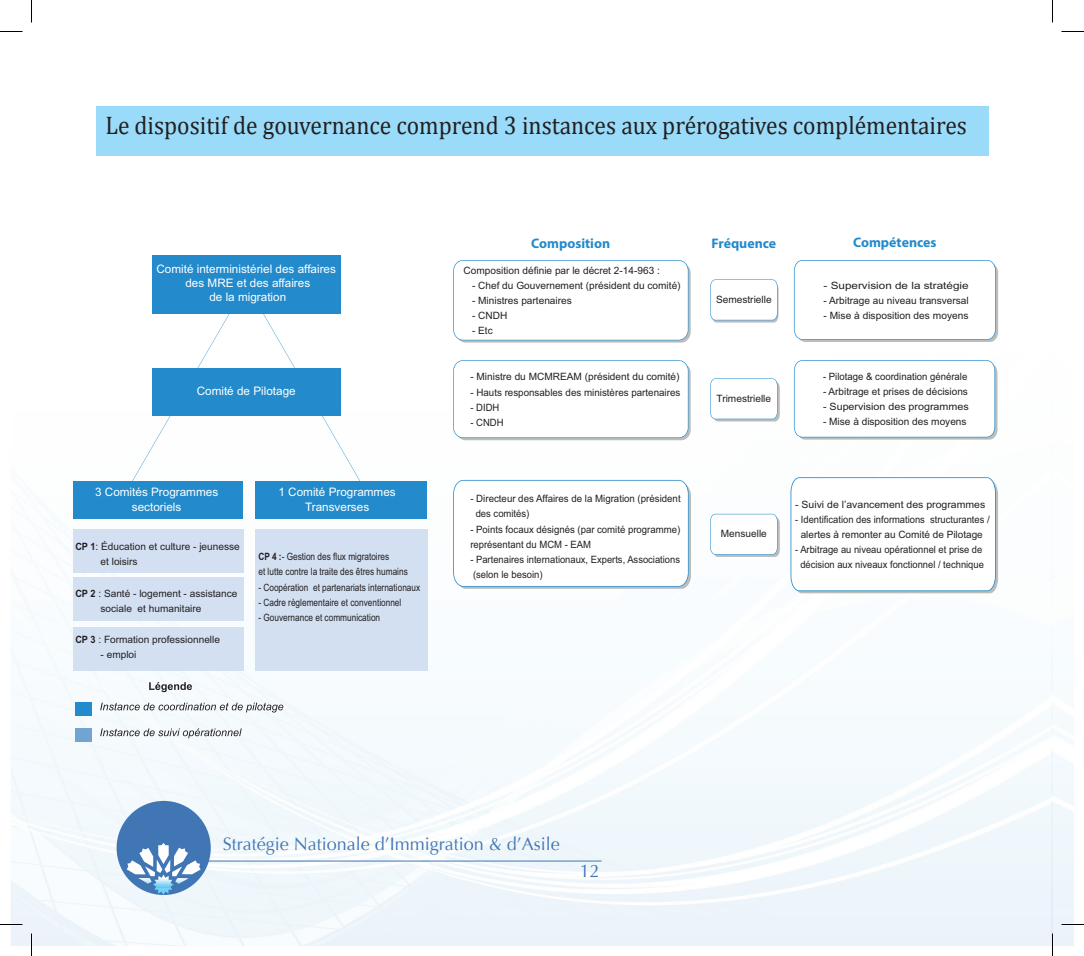
<style>
.page{position:relative;width:1084px;height:956px;background:#fff}
.page>*{position:absolute;margin:0;border:0;box-sizing:border-box;transform-origin:0 0}
.t1{font:25.5px "Cambria";color:#231f20;scale:.92 1}
.t2{font:18px "Optima";color:#4076b4}
.t3{font:700 13.8px "Myriad Pro";color:#238acb}
.t4{font:11.7px/14.1px "Arial";color:#fff;text-align:center}
.t5{font:10.05px/15.1px "Arial";color:#231f20}
.t6{font:10.05px/15.1px "Arial";color:#231f20;text-align:center;scale:.93 1}
.t7{font:10.05px/15.1px "Arial";color:#231f20;scale:.82 1}
.t8{font:10.05px/15.1px "Arial";color:#231f20;scale:.95 1}
.t9{font:10.05px/15.1px "Arial";color:#231f20;scale:.96 1}
.t10{font:10.05px "Arial";color:#231f20;scale:1.04 1}
.t11{font:10.05px "Arial";color:#231f20;scale:1.16 1}
.t12{font:10.05px "Arial";color:#231f20;scale:1.06 1}
.t13{font:10.05px "Arial";color:#231f20;scale:.94 1}
.s1{font-weight:700}
</style>
<div class="page">
<img style="left:11px;top:31px;width:1040px;height:915px">
<img style="left:1051px;top:644px;width:22px;height:302px">
<div style="left:117px;top:801px;width:94px;height:94px;background:#4076b4;border-radius:50%"></div>
<img style="left:158px;top:843px;width:11px;height:21px">
<svg style="left:154px;top:888px;width:18px;height:7px"></svg>
<img style="left:153px;top:874px;width:20px;height:14px">
<img style="left:164px;top:859px;width:6px;height:14px">
<svg style="left:172px;top:866px;width:10px;height:10px"></svg>
<img style="left:175px;top:878px;width:14px;height:6px">
<img style="left:138px;top:878px;width:14px;height:6px">
<svg style="left:145px;top:866px;width:10px;height:10px"></svg>
<img style="left:157px;top:859px;width:5px;height:14px">
<img style="left:174px;top:848px;width:14px;height:18px">
<img style="left:182px;top:860px;width:19px;height:14px">
<img style="left:127px;top:860px;width:19px;height:14px">
<img style="left:139px;top:848px;width:14px;height:19px">
<hr style="left:205px;top:861px;width:396px;height:1px;background:#4076b4">
<div style="left:96px;top:106px;width:892px;height:50px;background:#99dbf8"></div>
<svg style="left:121px;top:284px;width:250px;height:217px"></svg>
<svg style="left:710px;top:279px;width:68px;height:44px"></svg>
<div style="left:152px;top:255px;width:188px;height:58px;background:#238acb"></div>
<div style="left:152px;top:368px;width:188px;height:47px;background:#238acb"></div>
<div style="left:73px;top:481px;width:169px;height:38px;background:#238acb"></div>
<div style="left:255px;top:481px;width:171px;height:38px;background:#238acb"></div>
<div style="left:255px;top:529px;width:172px;height:142px;background:#d2e0f2"></div>
<div style="left:73px;top:529px;width:170px;height:44px;background:#d2e0f2"></div>
<div style="left:73px;top:577px;width:170px;height:44px;background:#d2e0f2"></div>
<div style="left:73px;top:627px;width:170px;height:44px;background:#d2e0f2"></div>
<svg style="left:794px;top:260px;width:204px;height:82px"></svg>
<svg style="left:456px;top:363px;width:234px;height:77px"></svg>
<svg style="left:453px;top:360px;width:235px;height:78px"></svg>
<svg style="left:453px;top:480px;width:238px;height:109px"></svg>
<svg style="left:794px;top:360px;width:203px;height:80px"></svg>
<svg style="left:790px;top:477px;width:208px;height:116px"></svg>
<svg style="left:710px;top:378px;width:69px;height:43px"></svg>
<svg style="left:710px;top:514px;width:69px;height:43px"></svg>
<svg style="left:456px;top:263px;width:234px;height:80px"></svg>
<svg style="left:453px;top:260px;width:235px;height:80px"></svg>
<div style="left:75px;top:702px;width:17px;height:14px;background:#238acb"></div>
<div style="left:75px;top:728px;width:17px;height:14px;background:#72a4d2"></div>
<svg style="left:100px;top:703px;width:183px;height:9px"></svg>
<svg style="left:149px;top:682px;width:43px;height:10px"></svg>
<svg style="left:100px;top:728px;width:142px;height:10px"></svg>
<hr style="left:0;top:923px;width:22px;height:2px;background:#fff">
<hr style="left:1061px;top:923px;width:22px;height:2px;background:#fff">
<hr style="left:1051px;top:933px;width:2px;height:23px;background:#fff">
<svg style="left:0;top:31px;width:22px;height:1px"></svg>
<svg style="left:1061px;top:31px;width:22px;height:1px"></svg>
<svg style="left:0;top:924px;width:22px;height:1px"></svg>
<svg style="left:1061px;top:924px;width:22px;height:1px"></svg>
<svg style="left:31px;top:0;width:1px;height:23px"></svg>
<svg style="left:31px;top:933px;width:1px;height:23px"></svg>
<svg style="left:1052px;top:0;width:1px;height:23px"></svg>
<svg style="left:1052px;top:933px;width:1px;height:23px"></svg>
<p class="t1" style="left:105px;top:111px;width:938px">Le dispositif de gouvernance comprend 3 instances aux prérogatives complémentaires</p>
<p class="t4" style="left:156px;top:262px;width:181px">Comité interministériel des affaires des MRE et des affaires<br>de la migration</p>
<p class="t4" style="left:197px;top:384px;width:100px">Comité de Pilotage</p>
<p class="t4" style="left:95px;top:484px;width:125px;line-height:15.1px">3 Comités Programmes sectoriels</p>
<p class="t4" style="left:278px;top:484px;width:119px;line-height:15.1px">1 Comité Programmes<br>Transverses</p>
<p class="t5" style="left:101px;top:539px;width:141px;text-indent:-25px"><span class="s1">CP 1</span>: Éducation et culture - jeunesse et loisirs</p>
<p class="t5" style="left:101px;top:586px;width:138px;text-indent:-25px"><span class="s1">CP 2</span> : Santé - logement - assistance sociale et humanitaire</p>
<p class="t5" style="left:75px;top:632px;width:146px"><span class="s1">CP 3</span> : Formation professionnelle</p>
<p class="t5" style="left:101px;top:647px;width:37px">- emploi</p>
<p class="t7" style="left:258px;top:549px;width:184px"><span class="s1">CP 4 :</span>- Gestion des flux migratoires<br>et lutte contre la traite des êtres humains</p>
<p class="t7" style="left:258px;top:579px;width:199px">- Coopération et partenariats internationaux</p>
<p class="t7" style="left:258px;top:595px;width:176px">- Cadre règlementaire et conventionnel</p>
<p class="t7" style="left:258px;top:610px;width:150px">- Gouvernance et communication</p>
<p class="t3" style="left:531px;top:234px;width:81px">Composition</p>
<p class="t3" style="left:711px;top:234px;width:66px">Fréquence</p>
<p class="t3" style="left:853px;top:233px;width:85px">Compétences</p>
<p class="t5" style="left:463px;top:263px;width:198px">Composition définie par le décret 2-14-963 :</p>
<p class="t5" style="left:472px;top:278px;width:210px">- Chef du Gouvernement (président du comité)</p>
<p class="t5" style="left:472px;top:293px;width:101px">- Ministres partenaires</p>
<p class="t5" style="left:472px;top:308px;width:37px">- CNDH</p>
<p class="t5" style="left:472px;top:323px;width:22px">- Etc</p>
<p class="t5" style="left:470px;top:369px;width:211px">- Ministre du MCMREAM (président du comité)</p>
<p class="t5" style="left:470px;top:384px;width:211px">- Hauts responsables des ministères partenaires</p>
<p class="t13" style="left:470px;top:400px;width:32px">- DIDH</p>
<p class="t13" style="left:470px;top:416px;width:37px">- CNDH</p>
<p class="t11" style="left:823px;top:279px;width:126px">- Supervision de la stratégie</p>
<p class="t5" style="left:823px;top:293px;width:147px">- Arbitrage au niveau transversal</p>
<p class="t5" style="left:823px;top:308px;width:146px">- Mise à disposition des moyens</p>
<p class="t5" style="left:716px;top:292px;width:57px">Semestrielle</p>
<p class="t8" style="left:823px;top:369px;width:153px">- Pilotage &amp; coordination générale</p>
<p class="t5" style="left:823px;top:384px;width:146px">- Arbitrage et prises de décisions</p>
<p class="t12" style="left:823px;top:400px;width:139px">- Supervision des programmes</p>
<p class="t5" style="left:823px;top:414px;width:145px">- Mise à disposition des moyens</p>
<p class="t5" style="left:716px;top:390px;width:56px">Trimestrielle</p>
<p class="t9" style="left:475px;top:491px;width:215px;text-indent:-5px">- Directeur des Affaires de la Migration (président des comités)</p>
<p class="t8" style="left:470px;top:522px;width:222px">- Points focaux désignés (par comité programme) représentant du MCM - EAM</p>
<p class="t6" style="left:470px;top:552px;width:227px;text-align:left">- Partenaires internationaux, Experts, Associations (selon le besoin)</p>
<p class="t5" style="left:721px;top:526px;width:47px">Mensuelle</p>
<p class="t10" style="left:795px;top:498px;width:184px">- Suivi de l’avancement des programmes</p>
<p class="t6" style="left:795px;top:512px;width:211px">- Identification des informations structurantes / alertes à remonter au Comité de Pilotage</p>
<p class="t6" style="left:795px;top:542px;width:204px">- Arbitrage au niveau opérationnel et prise de décision aux niveaux fonctionnel / technique</p>
<h2 class="t2" style="left:223px;top:834px;width:338px">Stratégie Nationale d’Immigration &amp; d’Asile</h2>
<h2 class="t2" style="left:580px;top:861px;width:22px">12</h2>
</div>
